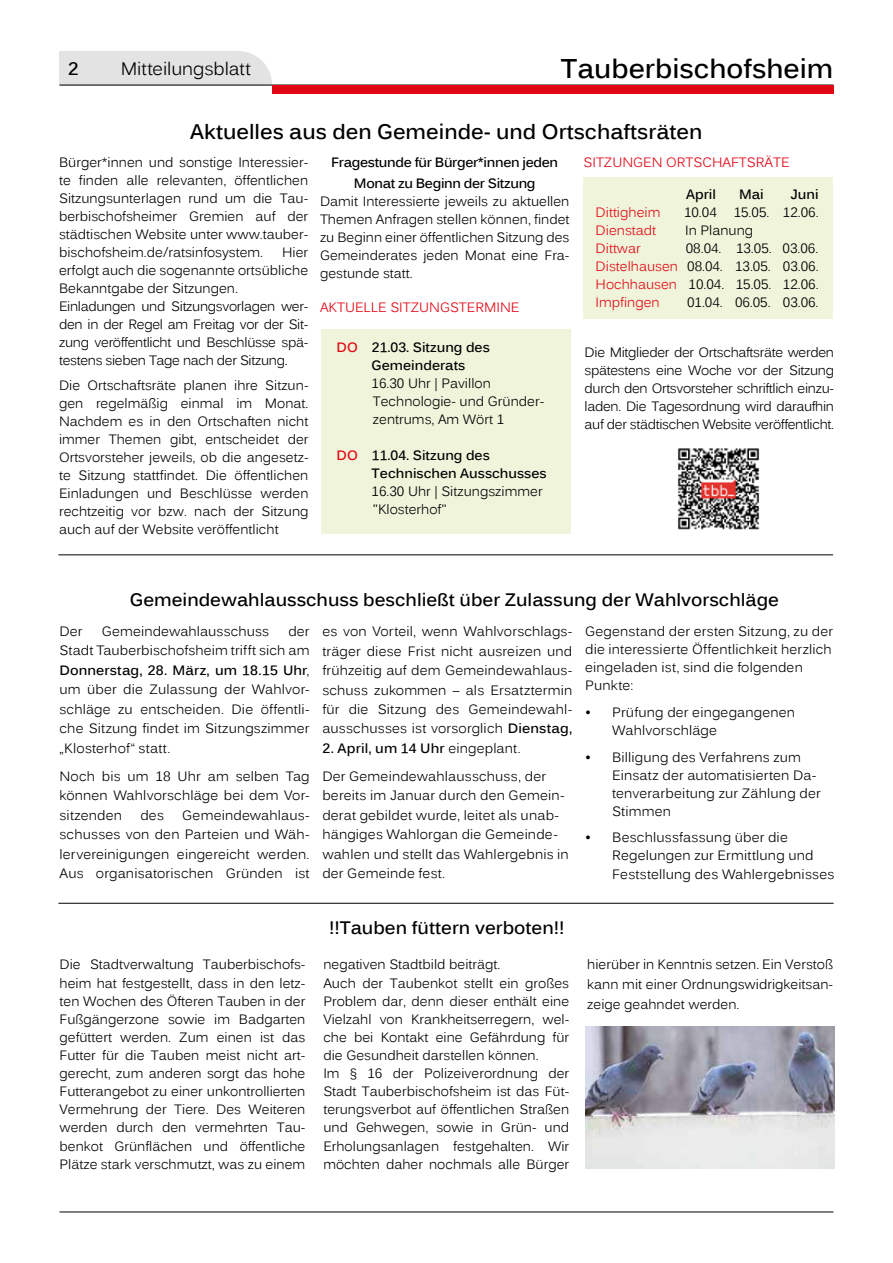
<style>
.page{position:relative;width:893px;height:1263px;background:#fff}
.page>*{position:absolute;margin:0;border:0;box-sizing:border-box;transform-origin:0 0}
.t1{font:700 27px "Kalinga";color:#000}
.t2{font:700 21px "Kalinga";color:#000}
.t3{font:700 18px "Kalinga";color:#000}
.t4{font:18px "Kalinga";letter-spacing:-.005em;color:#000}
.t5{font:13.5px/18.1px "Kalinga";color:#000;text-align:justify}
.t6{font:13.5px/18px "Kalinga";letter-spacing:-.025em;color:#000}
.t7{font:700 13.5px/18px "Kalinga";color:#000}
.t8{font:13.5px "Kalinga";color:#e30613}
.t9{font:700 13.5px/21px "Kalinga";letter-spacing:-.025em;color:#000;text-align:center}
.s1{color:#e30613}
.s2{font-weight:700}
</style>
<div class="page">
<hr style="left:60px;top:1211px;width:773px;height:1px;background:#000">
<svg style="left:60px;top:51px;width:773px;height:43px"></svg>
<div style="left:583px;top:177px;width:250px;height:142px;background:#eff4db"></div>
<div style="left:321px;top:330px;width:250px;height:204px;background:#eff4db"></div>
<img style="left:678px;top:448px;width:82px;height:82px">
<hr style="left:58px;top:903px;width:776px;height:1px;background:#000">
<hr style="left:58px;top:554px;width:775px;height:1px;background:#000">
<img style="left:585px;top:1027px;width:249px;height:141px">
<h3 class="t3" style="left:68px;top:57px;width:12px">2</h3>
<h3 class="t4" style="left:121px;top:57px;width:132px">Mitteilungsblatt</h3>
<h1 class="t1" style="left:561px;top:51px;width:274px">Tauberbischofsheim</h1>
<h2 class="t2" style="left:190px;top:118px;width:514px">Aktuelles aus den Gemeinde- und Ortschaftsräten</h2>
<p class="t5" style="left:59px;top:154px;width:251px">Bürger*innen und sonstige Interessier&shy;te finden alle relevanten, öffentlichen Sitzungsunterlagen rund um die Tau&shy;berbischofsheimer Gremien auf der städtischen Website unter www.tauber&shy;bischofsheim.de/ratsinfosystem.</p>
<p class="t6" style="left:59px;top:244px;width:251px;text-indent:223px">Hier erfolgt auch die sogenannte ortsübliche Bekanntgabe der Sitzungen.<br>Einladungen und Sitzungsvorlagen wer&shy;den in der Regel am Freitag vor der Sit&shy;zung veröffentlicht und Beschlüsse spä&shy;testens sieben Tage nach der Sitzung.</p>
<p class="t5" style="left:59px;top:377px;width:251px">Die Ortschaftsräte planen ihre Sitzun&shy;gen regelmäßig einmal im Monat.<br>Nachdem es in den Ortschaften nicht immer Themen gibt, entscheidet der Ortsvorsteher jeweils, ob die angesetz&shy;te Sitzung stattfindet. Die öffentlichen Einladungen und Beschlüsse werden rechtzeitig vor bzw. nach der Sitzung auch auf der Website veröffentlicht</p>
<p class="t9" style="left:331px;top:153px;width:228px">Fragestunde für Bürger*innen jeden<br>Monat zu Beginn der Sitzung</p>
<p class="t5" style="left:320px;top:193px;width:251px">Damit Interessierte jeweils zu aktuellen Themen Anfragen stellen können, findet zu Beginn einer öffentlichen Sitzung des Gemeinderates jeden Monat eine Fra&shy;gestunde statt.</p>
<p class="t8" style="left:320px;top:298px;width:201px">AKTUELLE SITZUNGSTERMINE</p>
<p class="t7" style="left:372px;top:340px;width:120px;text-indent:-35px"><span class="s1">DO</span> 21.03. Sitzung des<br>Gemeinderats</p>
<p class="t5" style="left:372px;top:376px;width:174px;text-align:left">16.30 Uhr | Pavillon<br>Technologie- und Gründer&shy;zentrums, Am Wört 1</p>
<p class="t7" style="left:372px;top:448px;width:177px;text-indent:-35px"><span class="s1">DO</span> 11.04. Sitzung des<br>Technischen Ausschusses</p>
<p class="t5" style="left:372px;top:484px;width:173px">16.30 Uhr | Sitzungszimmer "Klosterhof"</p>
<p class="t8" style="left:583px;top:153px;width:208px">SITZUNGEN ORTSCHAFTSRÄTE</p>
<p class="t7" style="left:686px;top:187px;width:31px">April</p>
<p class="t7" style="left:739px;top:187px;width:26px">Mai</p>
<p class="t7" style="left:790px;top:187px;width:30px">Juni</p>
<p class="t8" style="left:596px;top:204px;width:66px">Dittigheim</p>
<p class="t5" style="left:684px;top:205px;width:34px">10.04</p>
<p class="t5" style="left:734px;top:205px;width:86px">15.05. 12.06.</p>
<p class="t8" style="left:596px;top:222px;width:62px">Dienstadt</p>
<p class="t5" style="left:685px;top:223px;width:70px">In Planung</p>
<p class="t8" style="left:596px;top:240px;width:47px">Dittwar</p>
<p class="t5" style="left:596px;top:241px;width:225px;text-indent:90px">08.04. 13.05. 03.06.<br><span class="s1">Distelhausen</span> 08.04. 13.05. 03.06.<br><span class="s1">Hochhausen</span> 10.04. 15.05. 12.06.<br><span class="s1">Impfingen</span></p>
<p class="t5" style="left:687px;top:295px;width:133px">01.04. 06.05. 03.06.</p>
<p class="t5" style="left:585px;top:345px;width:251px">Die Mitglieder der Ortschaftsräte werden spätestens eine Woche vor der Sitzung durch den Ortsvorsteher schriftlich einzu&shy;laden. Die Tagesordnung wird daraufhin auf der städtischen Website veröffentlicht.</p>
<h3 class="t3" style="left:130px;top:587px;width:651px">Gemeindewahlausschuss beschließt über Zulassung der Wahlvorschläge</h3>
<p class="t5" style="left:60px;top:623px;width:252px;line-height:19.5px;text-indent:229px">der Stadt Tauberbischofsheim trifft sich am <span class="s2">Donnerstag, 28. März, um 18.15 Uhr</span>, um über die Zulassung der Wahlvor&shy;schläge zu entscheiden. Die öffentli&shy;che Sitzung findet im Sitzungszimmer „Klosterhof“ statt.</p>
<p class="t5" style="left:60px;top:768px;width:252px;line-height:19.5px">Noch bis um 18 Uhr am selben Tag können Wahlvorschläge bei dem Vor&shy;sitzenden</p>
<p class="t5" style="left:60px;top:623px;width:25px">Der</p>
<p class="t5" style="left:102px;top:623px;width:169px">Gemeindewahlausschuss</p>
<p class="t5" style="left:60px;top:807px;width:252px;line-height:19.5px;text-indent:123px">Gemeindewahlaus&shy;schusses von den Parteien und Wäh&shy;lervereinigungen eingereicht werden.<br>Aus organisatorischen Gründen ist</p>
<p class="t5" style="left:140px;top:807px;width:25px">des</p>
<p class="t5" style="left:322px;top:623px;width:252px;line-height:19.5px">es von Vorteil, wenn Wahlvorschlags&shy;träger diese Frist nicht ausreizen und frühzeitig auf dem Gemeindewahlaus&shy;schuss zukommen – als Ersatztermin für die Sitzung des Gemeindewahl&shy;ausschusses ist vorsorglich <span class="s2">Dienstag,</span></p>
<p class="t5" style="left:322px;top:735px;width:225px;line-height:28px"><span class="s2">2. April, um 14 Uhr</span> eingeplant.<br>Der Gemeindewahlausschuss, der</p>
<p class="t5" style="left:322px;top:787px;width:248px;line-height:19.5px;text-align:left">bereits im Januar durch den Gemein&shy;derat gebildet wurde, leitet als unab&shy;hängiges Wahlorgan die Gemeinde&shy;wahlen und stellt das Wahlergebnis in der Gemeinde fest.</p>
<p class="t5" style="left:585px;top:623px;width:250px;text-align:left">Gegenstand der ersten Sitzung, zu der die interessierte Öffentlichkeit herzlich eingeladen ist, sind die folgenden<br>Punkte:</p>
<p class="t5" style="left:612px;top:704px;width:185px;text-indent:-27px">• Prüfung der eingegangenen<br>Wahlvorschläge</p>
<p class="t5" style="left:612px;top:749px;width:210px;text-align:left;text-indent:-27px">• Billigung des Verfahrens zum<br>Einsatz der automatisierten Da&shy;tenverarbeitung zur Zählung der<br>Stimmen</p>
<p class="t5" style="left:612px;top:830px;width:224px;text-align:left;text-indent:-27px">• Beschlussfassung über die<br>Regelungen zur Ermittlung und<br>Feststellung des Wahlergebnisses</p>
<h3 class="t3" style="left:329px;top:916px;width:237px">!!Tauben füttern verboten!!</h3>
<p class="t5" style="left:60px;top:957px;width:247px">Die Stadtverwaltung Tauberbischofs&shy;heim hat festgestellt, dass in den letz&shy;ten Wochen des Öfteren Tauben in der Fußgängerzone sowie im Badgarten gefüttert werden. Zum einen ist das Futter für die Tauben meist nicht art&shy;gerecht, zum anderen sorgt das hohe Futterangebot zu einer unkontrollierten Vermehrung der Tiere. Des Weiteren werden durch den vermehrten Tau&shy;benkot Grünflächen und öffentliche Plätze stark verschmutzt, was zu einem</p>
<p class="t5" style="left:323px;top:957px;width:247px;text-align:left">negativen Stadtbild beiträgt.<br>Auch der Taubenkot stellt ein großes Problem dar, denn dieser enthält eine Vielzahl von Krankheitserregern, wel&shy;che bei Kontakt eine Gefährdung für die Gesundheit darstellen können.<br>Im § 16 der Polizeiverordnung der Stadt Tauberbischofsheim ist das Füt&shy;terungsverbot auf öffentlichen Straßen und Gehwegen, sowie in Grün- und Erholungsanlagen festgehalten. Wir möchten daher nochmals alle Bürger</p>
<p class="t5" style="left:587px;top:956px;width:247px;line-height:20px">hierüber in Kenntnis setzen. Ein Verstoß kann mit einer Ordnungswidrigkeitsan&shy;zeige geahndet werden.</p>
</div>
